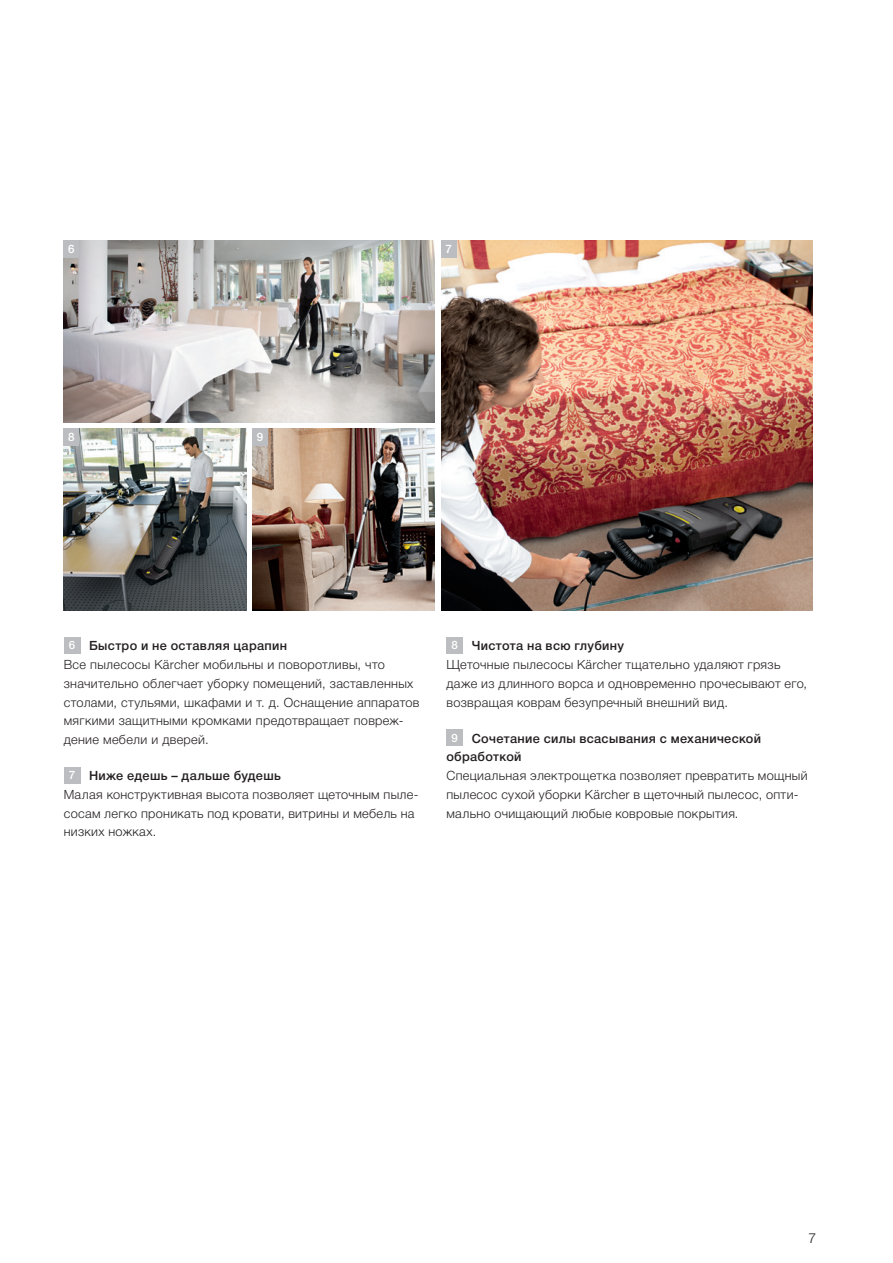
<style>
.page{position:relative;width:893px;height:1263px;background:#fff}
.page>*{position:absolute;margin:0;border:0;box-sizing:border-box;transform-origin:0 0}
.t1{font:300 13.8px "Helvetica Neue LT Pro";color:#231f20}
.t2{font:300 12.75px/18.8px "Helvetica Neue Cyr";letter-spacing:.025em;color:#231f20}
.t3{font:500 12.75px/18.8px "Helvetica Neue Cyr";letter-spacing:.025em;color:#231f20}
.t4{font:500 11.7px "Helvetica Neue LT Pro";color:#fff}
.s1{font-weight:500;font-size:11.7px;color:#fff}
.s2{font-weight:500}
.s3{font-family:"Helvetica Neue LT Pro"}
.s4{font-size:11.7px;color:#fff}
</style>
<div class="page">
<img style="left:64px;top:240px;width:371px;height:182px">
<div style="left:64px;top:240px;width:15px;height:17px;background:#bcbdc0"></div>
<img style="left:64px;top:428px;width:182px;height:182px">
<div style="left:64px;top:428px;width:15px;height:17px;background:#bcbdc0"></div>
<img style="left:441px;top:240px;width:371px;height:370px">
<div style="left:441px;top:240px;width:15px;height:17px;background:#bcbdc0"></div>
<img style="left:252px;top:428px;width:183px;height:182px">
<div style="left:252px;top:428px;width:16px;height:17px;background:#bcbdc0"></div>
<div style="left:446px;top:637px;width:17px;height:17px;background:#bcbdc0"></div>
<div style="left:446px;top:730px;width:17px;height:16px;background:#bcbdc0"></div>
<div style="left:64px;top:637px;width:16px;height:17px;background:#bcbdc0"></div>
<div style="left:64px;top:767px;width:16px;height:17px;background:#bcbdc0"></div>
<p class="t4" style="left:68px;top:241px;width:8px">6</p>
<p class="t4" style="left:68px;top:429px;width:8px">8</p>
<p class="t4" style="left:257px;top:429px;width:8px">9</p>
<p class="t4" style="left:446px;top:241px;width:8px">7</p>
<p class="t2" style="left:64px;top:636px;width:357px;text-indent:5px"><span class="s1">6</span> <span class="s2">Быстро и не оставляя царапин<br></span>Все пылесосы K<span class="s3">ä</span>rcher мобильны и поворотливы, что значительно облегчает уборку помещений, заставленных столами, стульями, шкафами и т. д. Оснащение аппаратов мягкими защитными кромками предотвращает повреж&shy;дение мебели и дверей.</p>
<p class="t2" style="left:64px;top:766px;width:356px;text-indent:5px"><span class="s1">7</span> <span class="s2">Ниже едешь – дальше будешь<br></span>Малая конструктивная высота позволяет щеточным пыле&shy;сосам легко проникать под кровати, витрины и мебель на низких ножках.</p>
<p class="t2" style="left:446px;top:636px;width:362px;text-indent:5px"><span class="s1">8</span> <span class="s2">Чистота на всю глубину<br></span>Щеточные пылесосы K<span class="s3">ä</span>rcher тщательно удаляют грязь даже из длинного ворса и одновременно прочесывают его, возвращая коврам безупречный внешний вид.</p>
<p class="t3" style="left:446px;top:729px;width:316px;text-indent:5px"><span class="s4">9</span> Сочетание силы всасывания с механической обработкой</p>
<p class="t2" style="left:446px;top:766px;width:363px">Специальная электрощетка позволяет превратить мощный пылесос сухой уборки K<span class="s3">ä</span>rcher в щеточный пылесос, опти&shy;мально очищающий любые ковровые покрытия.</p>
<p class="t1" style="left:809px;top:1230px;width:9px">7</p>
</div>
